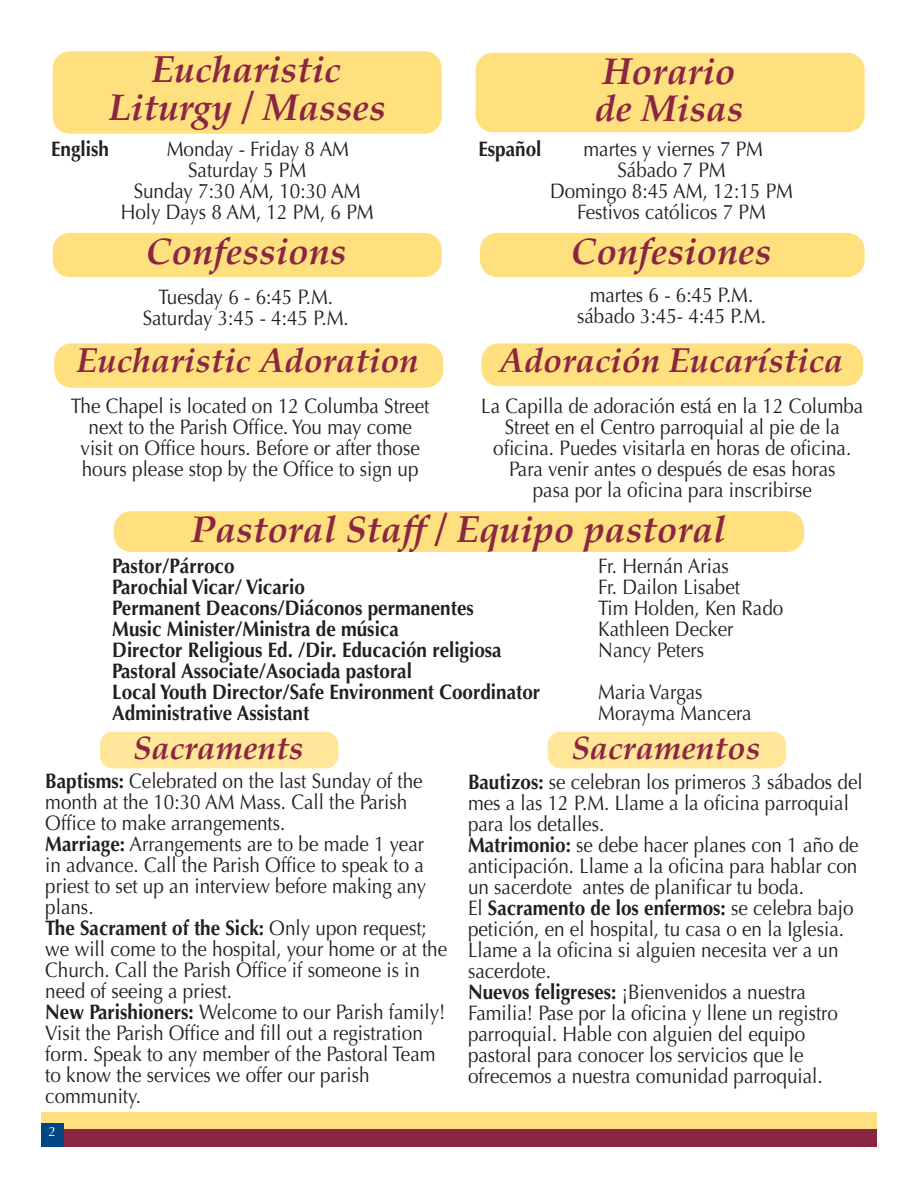
<style>
.page{position:relative;width:918px;height:1188px;background:#fff}
.page>*{position:absolute;margin:0;border:0;box-sizing:border-box;transform-origin:0 0}
.t1{font:italic 700 37.5px "Palatino";color:#8b2642}
.t2{font:italic 700 34.5px "Palatino";color:#8b2642}
.t3{font:italic 700 33px "Palatino";color:#8b2642}
.t4{font:21px/21px "Optima";color:#231f20;scale:.9 1}
.t5{font:700 21px "Optima";color:#231f20;scale:.9 1}
.PAGE_NUMBER{font:13.5px "Optima";color:#fff}
.s1{font-weight:700}
</style>
<div class="page">
<div style="left:41px;top:1112px;width:836px;height:35px;background:#ffe07f"></div>
<div style="left:41px;top:1130px;width:836px;height:17px;background:#8b2642"></div>
<div style="left:41px;top:1124px;width:22px;height:23px;background:#004684"></div>
<div style="left:548px;top:732px;width:238px;height:36px;background:#ffe698;border-radius:13px"></div>
<div style="left:100px;top:732px;width:239px;height:36px;background:#ffe698;border-radius:13px"></div>
<div style="left:113px;top:510px;width:692px;height:43px;background:#ffe07f;border-radius:18px"></div>
<div style="left:112px;top:510px;width:694px;height:43px;border:2px solid #fff;border-radius:18px"></div>
<div style="left:53px;top:343px;width:391px;height:45px;background:#ffe07f;border-radius:18px"></div>
<div style="left:53px;top:342px;width:392px;height:47px;border:2px solid #fff;border-radius:18px"></div>
<div style="left:52px;top:232px;width:390px;height:46px;background:#ffe07f;border-radius:18px"></div>
<div style="left:51px;top:231px;width:392px;height:48px;border:2px solid #fff;border-radius:18px"></div>
<div style="left:52px;top:50px;width:390px;height:84px;background:#ffe07f;border-radius:18px"></div>
<div style="left:51px;top:50px;width:392px;height:85px;border:2px solid #fff;border-radius:18px"></div>
<div style="left:475px;top:52px;width:390px;height:81px;background:#ffe07f;border-radius:18px"></div>
<div style="left:474px;top:51px;width:392px;height:83px;border:2px solid #fff;border-radius:18px"></div>
<div style="left:479px;top:232px;width:386px;height:46px;background:#ffe07f;border-radius:18px"></div>
<div style="left:478px;top:231px;width:388px;height:48px;border:2px solid #fff;border-radius:18px"></div>
<div style="left:481px;top:343px;width:383px;height:44px;background:#ffe07f;border-radius:18px"></div>
<div style="left:480px;top:342px;width:385px;height:46px;border:2px solid #fff;border-radius:18px"></div>
<p class="t1" style="left:151px;top:38px;width:191px">Eucharistic</p>
<p class="t1" style="left:108px;top:76px;width:279px">Liturgy / Masses</p>
<p class="t5" style="left:51px;top:137px;width:66px">English</p>
<p class="t4" style="left:167px;top:139px;width:204px">Monday - Friday 8 AM</p>
<p class="t4" style="left:188px;top:160px;width:133px">Saturday 5 PM</p>
<p class="t4" style="left:134px;top:181px;width:254px">Sunday 7:30 AM, 10:30 AM</p>
<p class="t4" style="left:121px;top:202px;width:283px">Holy Days 8 AM, 12 PM, 6 PM</p>
<p class="t1" style="left:146px;top:220px;width:202px">Confessions</p>
<p class="t4" style="left:158px;top:287px;width:196px">Tuesday 6 - 6:45 P.M.</p>
<p class="t4" style="left:143px;top:308px;width:230px">Saturday 3:45 - 4:45 P.M.</p>
<p class="t2" style="left:77px;top:331px;width:344px">Eucharistic Adoration</p>
<p class="t1" style="left:602px;top:40px;width:135px">Horario</p>
<p class="t1" style="left:595px;top:77px;width:150px">de Misas</p>
<p class="t5" style="left:478px;top:137px;width:72px">Español</p>
<p class="t4" style="left:584px;top:139px;width:201px">martes y viernes 7 PM</p>
<p class="t4" style="left:617px;top:160px;width:122px">Sábado 7 PM</p>
<p class="t4" style="left:550px;top:181px;width:272px">Domingo 8:45 AM, 12:15 PM</p>
<p class="t4" style="left:577px;top:202px;width:211px">Festivos católicos 7 PM</p>
<p class="t1" style="left:571px;top:220px;width:202px">Confesiones</p>
<p class="t4" style="left:590px;top:285px;width:183px">martes 6 - 6:45 P.M.</p>
<p class="t4" style="left:577px;top:306px;width:211px">sábado 3:45- 4:45 P.M.</p>
<p class="t2" style="left:499px;top:331px;width:346px">Adoración Eucarística</p>
<p class="t4" style="left:71px;top:396px;width:400px;text-align:center">The Chapel is located on 12 Columba Street next to the Parish Office. You may come</p>
<p class="t4" style="left:81px;top:438px;width:378px">visit on Office hours. Before or after those</p>
<p class="t4" style="left:82px;top:459px;width:376px">hours please stop by the Office to sign up</p>
<p class="t1" style="left:190px;top:498px;width:537px">Pastoral Staff / Equipo pastoral</p>
<p class="t4" style="left:481px;top:396px;width:426px;text-align:center">La Capilla de adoración está en la 12 Columba<br>Street en el Centro parroquial al pie de la</p>
<p class="t4" style="left:493px;top:438px;width:399px;text-align:center">oficina. Puedes visitarla en horas de oficina.<br>Para venir antes o después de esas horas</p>
<p class="t4" style="left:533px;top:480px;width:312px">pasa por la oficina para inscribirse</p>
<p class="t5" style="left:112px;top:553px;width:137px">Pastor/Párroco</p>
<p class="t4" style="left:598px;top:556px;width:147px">Fr. Hernán Arias</p>
<p class="t5" style="left:112px;top:574px;width:216px">Parochial Vicar/ Vicario</p>
<p class="t4" style="left:598px;top:577px;width:159px">Fr. Dailon Lisabet</p>
<p class="t5" style="left:112px;top:595px;width:403px">Permanent Deacons/Diáconos permanentes</p>
<p class="t4" style="left:598px;top:598px;width:207px">Tim Holden, Ken Rado</p>
<p class="t5" style="left:112px;top:616px;width:320px">Music Minister/Ministra de música</p>
<p class="t4" style="left:598px;top:619px;width:152px">Kathleen Decker</p>
<p class="t5" style="left:112px;top:637px;width:434px">Director Religious Ed. /Dir. Educación religiosa</p>
<p class="t4" style="left:598px;top:640px;width:119px">Nancy Peters</p>
<p class="t5" style="left:112px;top:658px;width:334px">Pastoral Associate/Asociada pastoral</p>
<p class="t5" style="left:112px;top:679px;width:477px">Local Youth Director/Safe Environment Coordinator</p>
<p class="t4" style="left:598px;top:682px;width:117px">Maria Vargas</p>
<p class="t5" style="left:112px;top:700px;width:220px">Administrative Assistant</p>
<p class="t4" style="left:598px;top:703px;width:172px">Morayma Mancera</p>
<p class="t3" style="left:133px;top:720px;width:172px">Sacraments</p>
<p class="t3" style="left:572px;top:720px;width:190px">Sacramentos</p>
<p class="t4" style="left:45px;top:770px;width:421px"><span class="s1">Baptisms:</span> Celebrated on the last Sunday of the month at the 10:30 AM Mass. Call the Parish</p>
<p class="t4" style="left:45px;top:812px;width:268px">Office to make arrangements.</p>
<p class="t4" style="left:45px;top:833px;width:448px"><span class="s1">Marriage:</span> Arrangements are to be made 1 year<br>in advance. Call the Parish Office to speak to a priest to set up an interview before making any plans.<br><span class="s1">The Sacrament of the Sick:</span> Only upon request; we will come to the hospital, your home or at the Church. Call the Parish Office if someone is in need of seeing a priest.</p>
<p class="t4" style="left:45px;top:1001px;width:446px"><span class="s1">New Parishioners:</span> Welcome to our Parish family!<br>Visit the Parish Office and fill out a registration form. Speak to any member of the Pastoral Team to know the services we offer our parish</p>
<p class="t4" style="left:45px;top:1085px;width:108px">community.</p>
<p class="t4" style="left:468px;top:771px;width:440px"><span class="s1">Bautizos:</span> se celebran los primeros 3 sábados del mes a las 12 P.M. Llame a la oficina parroquial para los detalles.</p>
<p class="t4" style="left:468px;top:834px;width:436px;text-align:justify"><span class="s1">Matrimonio:</span> se debe hacer planes con 1 año de anticipación. Llame a la oficina para hablar con un sacerdote antes de planificar tu boda.</p>
<p class="t4" style="left:468px;top:897px;width:430px">El <span class="s1">Sacramento de los enfermos:</span> se celebra bajo petición, en el hospital, tu casa o en la Iglesia.<br>Llame a la oficina si alguien necesita ver a un sacerdote.</p>
<p class="t4" style="left:468px;top:981px;width:377px"><span class="s1">Nuevos feligreses:</span> ¡Bienvenidos a nuestra</p>
<p class="t4" style="left:468px;top:1002px;width:413px">Familia! Pase por la oficina y llene un registro parroquial. Hable con alguien del equipo</p>
<p class="t4" style="left:468px;top:1044px;width:374px">pastoral para conocer los servicios que le</p>
<p class="t4" style="left:468px;top:1065px;width:396px">ofrecemos a nuestra comunidad parroquial.</p>
<p class="PAGE_NUMBER" style="left:48px;top:1124px;width:9px">2</p>
</div>
